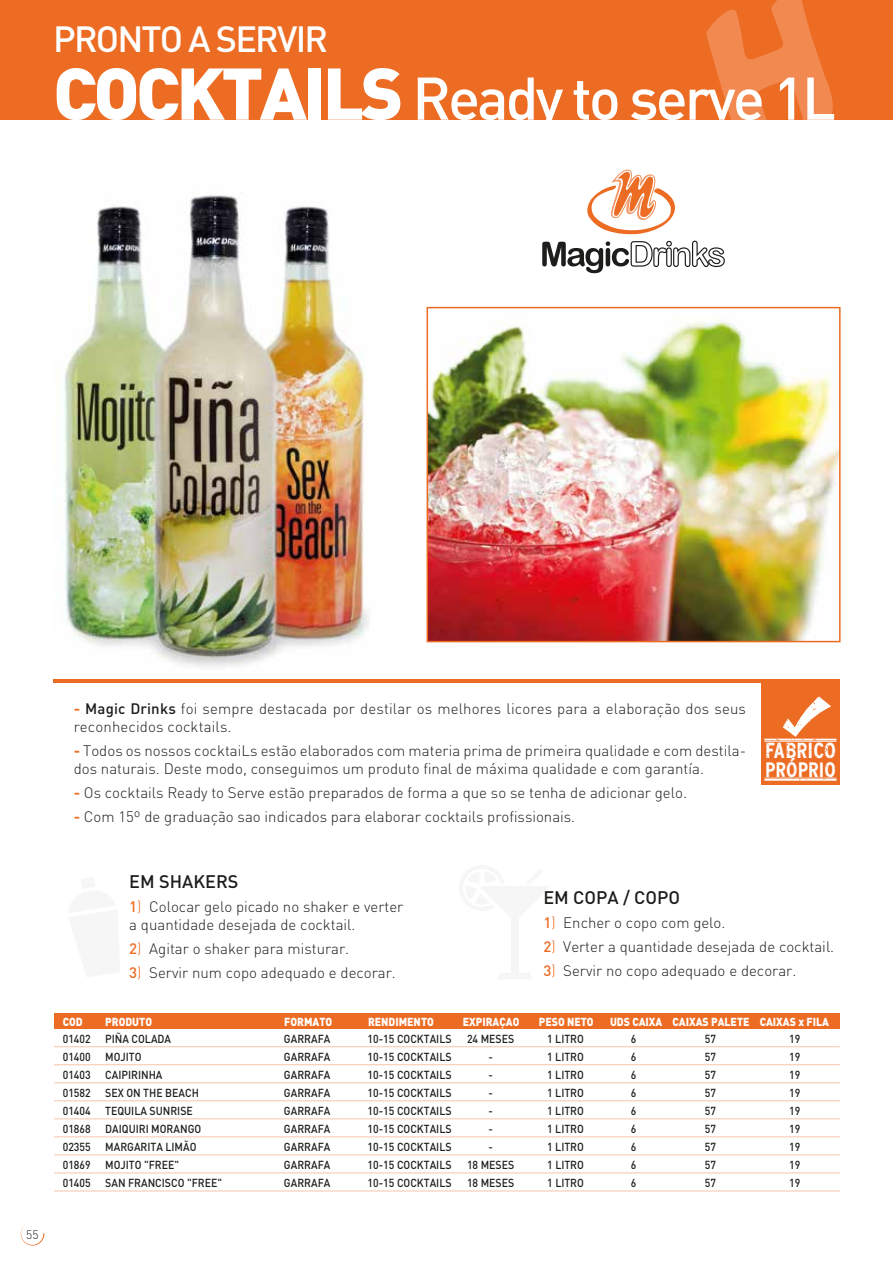
<style>
.page{position:relative;width:893px;height:1263px;background:#fff}
.page>*{position:absolute;margin:0;border:0;box-sizing:border-box;transform-origin:0 0}
.t1{font:500 59.25px "DINOT";letter-spacing:-.05em;color:#fff}
.t2{font:500 36px "DINOT";letter-spacing:-.05em;color:#fff}
.t3{font:700 condensed 21.9px "Interstate";color:#fff}
.t4{font:700 condensed 21px "Interstate";color:#fff}
.t5{font:500 18px "DINOT";color:#1d1d1b}
.t6{font:300 15px/18px "DINOT";color:#1d1d1b}
.t7{font:300 12px "DINOT";color:#1d1d1b}
.t8{font:500 11.55px "DINOT";color:#1d1d1b;scale:.91 1}
.t9{font:900 11.55px "DINOT";color:#fff;scale:.91 1}
.s1{font-weight:900;font-size:72px}
.s2{font-weight:700;color:#ed6c24}
.s3{font-weight:500}
.s4{font-weight:500;color:#ed6c24}
.s5{color:#ed6c24}
</style>
<div class="page">
<div style="left:0;top:0;width:893px;height:119px;background:#ed6c24"></div>
<svg style="left:706px;top:0;width:127px;height:119px"></svg>
<img style="left:62px;top:195px;width:307px;height:472px">
<svg style="left:587px;top:170px;width:88px;height:65px"></svg>
<svg style="left:542px;top:241px;width:183px;height:32px"></svg>
<hr style="left:54px;top:1046px;width:786px;height:1px;background:#f8c4a8">
<hr style="left:54px;top:1064px;width:786px;height:1px;background:#f8c4a8">
<hr style="left:54px;top:1082px;width:786px;height:1px;background:#f8c4a8">
<hr style="left:54px;top:1100px;width:786px;height:1px;background:#f8c4a8">
<hr style="left:54px;top:1118px;width:786px;height:1px;background:#f8c4a8">
<hr style="left:54px;top:1136px;width:786px;height:1px;background:#f8c4a8">
<hr style="left:54px;top:1154px;width:786px;height:1px;background:#f8c4a8">
<hr style="left:54px;top:1172px;width:786px;height:1px;background:#f8c4a8">
<hr style="left:54px;top:1190px;width:786px;height:1px;background:#f8c4a8">
<div style="left:54px;top:1013px;width:786px;height:16px;background:#ed6c24"></div>
<img style="left:430px;top:318px;width:408px;height:321px">
<div style="left:427px;top:307px;width:414px;height:335px;border:2px solid #ed6c24"></div>
<div style="left:761px;top:679px;width:79px;height:106px;background:#ed6c24"></div>
<svg style="left:764px;top:696px;width:73px;height:85px"></svg>
<hr style="left:53px;top:679px;width:787px;height:3px;background:#ed6c24">
<svg style="left:21px;top:1225px;width:23px;height:20px"></svg>
<h2 class="t2" style="left:53px;top:15px;width:276px">PRONTO A SERVIR</h2>
<h1 class="t1" style="left:53px;top:58px;width:784px"><span class="s1">COCKTAILS</span> Ready to serve 1L</h1>
<p class="t7" style="left:26px;top:1226px;width:14px">55</p>
<p class="t6" style="left:74px;top:699px;width:674px"><span class="s2">-</span> <span class="s3">Magic Drinks</span> foi sempre destacada por destilar os melhores licores para a elaboração dos seus reconhecidos cocktails.</p>
<p class="t6" style="left:74px;top:741px;width:674px"><span class="s2">-</span> Todos os nossos cocktaiLs estão elaborados com materia prima de primeira qualidade e com destila&shy;dos naturais. Deste modo, conseguimos um produto final de máxima qualidade e com garantía.</p>
<p class="t6" style="left:74px;top:783px;width:615px"><span class="s2">-</span> Os cocktails Ready to Serve estão preparados de forma a que so se tenha de adicionar gelo.</p>
<p class="t6" style="left:74px;top:807px;width:503px"><span class="s2">-</span> Com 15º de graduação sao indicados para elaborar cocktails profissionais.</p>
<h3 class="t3" style="left:765px;top:738px;width:72px">FABRICO</h3>
<h3 class="t4" style="left:765px;top:758px;width:72px">PRÓPRIO</h3>
<p class="t5" style="left:129px;top:869px;width:111px">EM SHAKERS</p>
<p class="t6" style="left:129px;top:897px;width:276px"><span class="s4">1</span><span class="s5">)</span> Colocar gelo picado no shaker e verter a quantidade desejada de cocktail.</p>
<p class="t6" style="left:129px;top:939px;width:221px"><span class="s4">2</span><span class="s5">)</span> Agitar o shaker para misturar.</p>
<p class="t6" style="left:129px;top:963px;width:268px"><span class="s4">3</span><span class="s5">)</span> Servir num copo adequado e decorar.</p>
<p class="t5" style="left:543px;top:885px;width:138px">EM COPA / COPO</p>
<p class="t6" style="left:543px;top:913px;width:184px"><span class="s4">1</span><span class="s5">)</span> Encher o copo com gelo.</p>
<p class="t6" style="left:543px;top:937px;width:292px"><span class="s4">2</span><span class="s5">)</span> Verter a quantidade desejada de cocktail.</p>
<p class="t6" style="left:543px;top:961px;width:254px"><span class="s4">3</span><span class="s5">)</span> Servir no copo adequado e decorar.</p>
<p class="t9" style="left:63px;top:1014px;width:23px">COD</p>
<p class="t9" style="left:105px;top:1014px;width:53px">PRODUTO</p>
<p class="t9" style="left:284px;top:1014px;width:54px">FORMATO</p>
<p class="t9" style="left:368px;top:1014px;width:74px">RENDIMENTO</p>
<p class="t9" style="left:463px;top:1014px;width:64px">EXPIRAÇAO</p>
<p class="t9" style="left:539px;top:1014px;width:62px">PESO NETO</p>
<p class="t9" style="left:610px;top:1014px;width:242px">UDS CAIXA CAIXAS PALETE CAIXAS x FILA</p>
<p class="t8" style="left:63px;top:1031px;width:32px">01402</p>
<p class="t8" style="left:105px;top:1031px;width:74px">PIÑA COLADA</p>
<p class="t8" style="left:284px;top:1031px;width:52px">GARRAFA</p>
<p class="t8" style="left:368px;top:1031px;width:94px">10-15 COCKTAILS</p>
<p class="t8" style="left:467px;top:1031px;width:53px">24 MESES</p>
<p class="t8" style="left:547px;top:1031px;width:42px">1 LITRO</p>
<p class="t8" style="left:631px;top:1031px;width:8px">6</p>
<p class="t8" style="left:705px;top:1031px;width:14px">57</p>
<p class="t8" style="left:789px;top:1031px;width:14px">19</p>
<p class="t8" style="left:63px;top:1049px;width:32px">01400</p>
<p class="t8" style="left:105px;top:1049px;width:41px">MOJITO</p>
<p class="t8" style="left:284px;top:1049px;width:52px">GARRAFA</p>
<p class="t8" style="left:368px;top:1049px;width:94px">10-15 COCKTAILS</p>
<p class="t8" style="left:488px;top:1049px;width:6px">-</p>
<p class="t8" style="left:547px;top:1049px;width:42px">1 LITRO</p>
<p class="t8" style="left:631px;top:1049px;width:8px">6</p>
<p class="t8" style="left:705px;top:1049px;width:14px">57</p>
<p class="t8" style="left:789px;top:1049px;width:14px">19</p>
<p class="t8" style="left:63px;top:1067px;width:32px">01403</p>
<p class="t8" style="left:105px;top:1067px;width:64px">CAIPIRINHA</p>
<p class="t8" style="left:284px;top:1067px;width:52px">GARRAFA</p>
<p class="t8" style="left:368px;top:1067px;width:94px">10-15 COCKTAILS</p>
<p class="t8" style="left:488px;top:1067px;width:6px">-</p>
<p class="t8" style="left:547px;top:1067px;width:42px">1 LITRO</p>
<p class="t8" style="left:631px;top:1067px;width:8px">6</p>
<p class="t8" style="left:705px;top:1067px;width:14px">57</p>
<p class="t8" style="left:789px;top:1067px;width:14px">19</p>
<p class="t8" style="left:63px;top:1085px;width:32px">01582</p>
<p class="t8" style="left:105px;top:1085px;width:104px">SEX ON THE BEACH</p>
<p class="t8" style="left:284px;top:1085px;width:52px">GARRAFA</p>
<p class="t8" style="left:368px;top:1085px;width:94px">10-15 COCKTAILS</p>
<p class="t8" style="left:488px;top:1085px;width:6px">-</p>
<p class="t8" style="left:547px;top:1085px;width:42px">1 LITRO</p>
<p class="t8" style="left:631px;top:1085px;width:8px">6</p>
<p class="t8" style="left:705px;top:1085px;width:14px">57</p>
<p class="t8" style="left:789px;top:1085px;width:14px">19</p>
<p class="t8" style="left:63px;top:1103px;width:32px">01404</p>
<p class="t8" style="left:105px;top:1103px;width:98px">TEQUILA SUNRISE</p>
<p class="t8" style="left:284px;top:1103px;width:52px">GARRAFA</p>
<p class="t8" style="left:368px;top:1103px;width:94px">10-15 COCKTAILS</p>
<p class="t8" style="left:488px;top:1103px;width:6px">-</p>
<p class="t8" style="left:547px;top:1103px;width:42px">1 LITRO</p>
<p class="t8" style="left:631px;top:1103px;width:8px">6</p>
<p class="t8" style="left:705px;top:1103px;width:14px">57</p>
<p class="t8" style="left:789px;top:1103px;width:14px">19</p>
<p class="t8" style="left:63px;top:1121px;width:32px">01868</p>
<p class="t8" style="left:105px;top:1121px;width:107px">DAIQUIRI MORANGO</p>
<p class="t8" style="left:284px;top:1121px;width:52px">GARRAFA</p>
<p class="t8" style="left:368px;top:1121px;width:94px">10-15 COCKTAILS</p>
<p class="t8" style="left:488px;top:1121px;width:6px">-</p>
<p class="t8" style="left:547px;top:1121px;width:42px">1 LITRO</p>
<p class="t8" style="left:631px;top:1121px;width:8px">6</p>
<p class="t8" style="left:705px;top:1121px;width:14px">57</p>
<p class="t8" style="left:789px;top:1121px;width:14px">19</p>
<p class="t8" style="left:63px;top:1139px;width:32px">02355</p>
<p class="t8" style="left:105px;top:1139px;width:102px">MARGARITA LIMÃO</p>
<p class="t8" style="left:284px;top:1139px;width:52px">GARRAFA</p>
<p class="t8" style="left:368px;top:1139px;width:94px">10-15 COCKTAILS</p>
<p class="t8" style="left:488px;top:1139px;width:6px">-</p>
<p class="t8" style="left:547px;top:1139px;width:42px">1 LITRO</p>
<p class="t8" style="left:631px;top:1139px;width:8px">6</p>
<p class="t8" style="left:705px;top:1139px;width:14px">57</p>
<p class="t8" style="left:789px;top:1139px;width:14px">19</p>
<p class="t8" style="left:63px;top:1157px;width:32px">01869</p>
<p class="t8" style="left:105px;top:1157px;width:83px">MOJITO "FREE"</p>
<p class="t8" style="left:284px;top:1157px;width:52px">GARRAFA</p>
<p class="t8" style="left:368px;top:1157px;width:94px">10-15 COCKTAILS</p>
<p class="t8" style="left:467px;top:1157px;width:53px">18 MESES</p>
<p class="t8" style="left:547px;top:1157px;width:42px">1 LITRO</p>
<p class="t8" style="left:631px;top:1157px;width:8px">6</p>
<p class="t8" style="left:705px;top:1157px;width:14px">57</p>
<p class="t8" style="left:789px;top:1157px;width:14px">19</p>
<p class="t8" style="left:63px;top:1175px;width:32px">01405</p>
<p class="t8" style="left:105px;top:1175px;width:130px">SAN FRANCISCO "FREE"</p>
<p class="t8" style="left:284px;top:1175px;width:52px">GARRAFA</p>
<p class="t8" style="left:368px;top:1175px;width:94px">10-15 COCKTAILS</p>
<p class="t8" style="left:467px;top:1175px;width:53px">18 MESES</p>
<p class="t8" style="left:547px;top:1175px;width:42px">1 LITRO</p>
<p class="t8" style="left:631px;top:1175px;width:8px">6</p>
<p class="t8" style="left:705px;top:1175px;width:14px">57</p>
<p class="t8" style="left:789px;top:1175px;width:14px">19</p>
</div>
